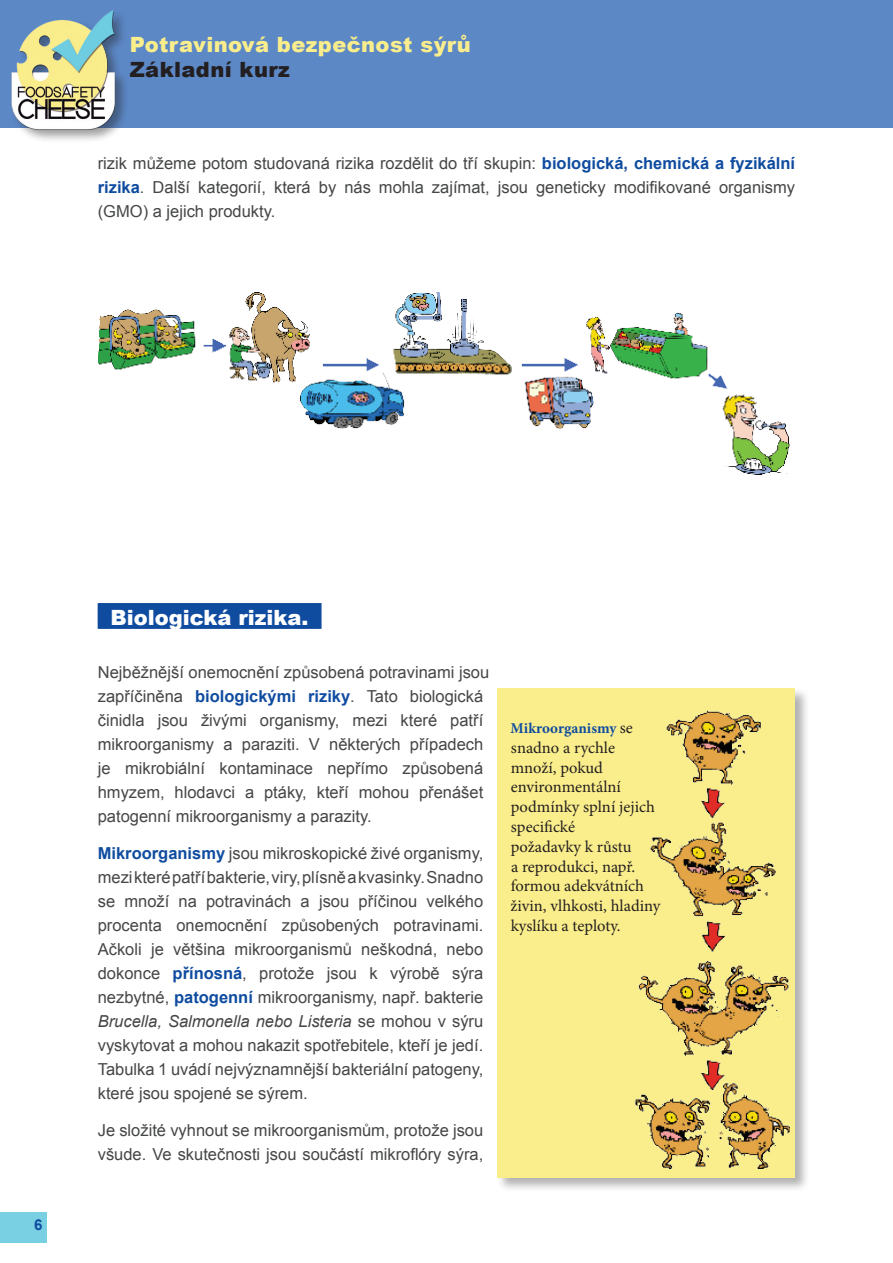
<style>
.page{position:relative;width:893px;height:1263px;background:#fff}
.page>*{position:absolute;margin:0;border:0;box-sizing:border-box;transform-origin:0 0}
.t1{font:900 21px "Arial";letter-spacing:.02em;color:#faed8b}
.t2{font:900 21px "Arial";color:#fff}
.t3{font:900 21px "Arial";letter-spacing:.02em;color:#231f20}
.t4{font:16.5px/24px "Arial";color:#454647;text-align:justify}
.t5{font:16.5px/19.8px "Minion Pro";color:#231f20}
.t6{font:700 15px "Minion Pro";color:#0f4ca0}
.t7{font:700 15px "Arial";color:#0f4ca0}
.s1{font-weight:700;color:#0f4ca0}
.s2{font-style:italic}
.s3{font-weight:400;font-size:16.5px;color:#231f20}
</style>
<div class="page">
<div style="left:0;top:0;width:893px;height:128px;background:#5c88c6"></div>
<div style="left:0;top:1212px;width:47px;height:30px;background:#79d0e3"></div>
<div style="left:10px;top:9px;width:119px;height:134px;background:#231f20;opacity:.43"></div>
<img style="left:10px;top:9px;width:108px;height:121px">
<div style="left:98px;top:603px;width:223px;height:26px;background:#0f4ca0"></div>
<img style="left:98px;top:292px;width:692px;height:183px">
<div style="left:496px;top:687px;width:314px;height:505px;background:#231f20;opacity:.35"></div>
<div style="left:497px;top:688px;width:298px;height:489px;background:#faed8b"></div>
<img style="left:626px;top:708px;width:164px;height:461px">
<p class="t1" style="left:130px;top:29px;width:343px">Potravinová bezpečnost sýrů</p>
<p class="t3" style="left:130px;top:54px;width:162px">Základní kurz</p>
<p class="t4" style="left:98px;top:152px;width:699px">rizik můžeme potom studovaná rizika rozdělit do tří skupin: <span class="s1">biologická, chemická a fyzikální rizika</span>. Další kategorií, která by nás mohla zajímat, jsou geneticky modifikované organismy (GMO) a jejich produkty.</p>
<p class="t7" style="left:34px;top:1215px;width:10px">6</p>
<p class="t2" style="left:111px;top:603px;width:199px">Biologická rizika.</p>
<p class="t4" style="left:98px;top:661px;width:393px;text-align:left">Nejběžnější onemocnění způsobená potravinami jsou zapříčiněna <span class="s1">biologickými riziky</span>. Tato biologická činidla jsou živými organismy, mezi které patří mikroorganismy a paraziti. V některých případech je mikrobiální kontaminace nepřímo způsobená hmyzem, hlodavci a ptáky, kteří mohou přenášet patogenní mikroorganismy a parazity.</p>
<p class="t4" style="left:98px;top:841px;width:387px"><span class="s1">Mikroorganismy</span> jsou mikroskopické živé organismy, mezi které patří bakterie, viry, plísně a kvasinky. Snadno se množí na potravinách a jsou příčinou velkého procenta onemocnění způsobených potravinami.<br>Ačkoli je většina mikroorganismů neškodná, nebo dokonce <span class="s1">přínosná</span>, protože jsou k výrobě sýra nezbytné, <span class="s1">patogenní</span> mikroorganismy, např. bakterie <span class="s2">Brucella, Salmonella nebo Listeria</span> se mohou v sýru vyskytovat a mohou nakazit spotřebitele, kteří je jedí.<br>Tabulka 1 uvádí nejvýznamnější bakteriální patogeny, které jsou spojené se sýrem.</p>
<p class="t4" style="left:98px;top:1118px;width:387px">Je složité vyhnout se mikroorganismům, protože jsou všude. Ve skutečnosti jsou součástí mikroflóry sýra,</p>
<p class="t6" style="left:511px;top:717px;width:124px">Mikroorganismy <span class="s3">se</span></p>
<p class="t5" style="left:510px;top:738px;width:151px">snadno a rychle množí, pokud environmentální podmínky splní jejich specifické<br>požadavky k růstu<br>a reprodukci, např. formou adekvátních živin, vlhkosti, hladiny kyslíku a teploty.</p>
</div>
